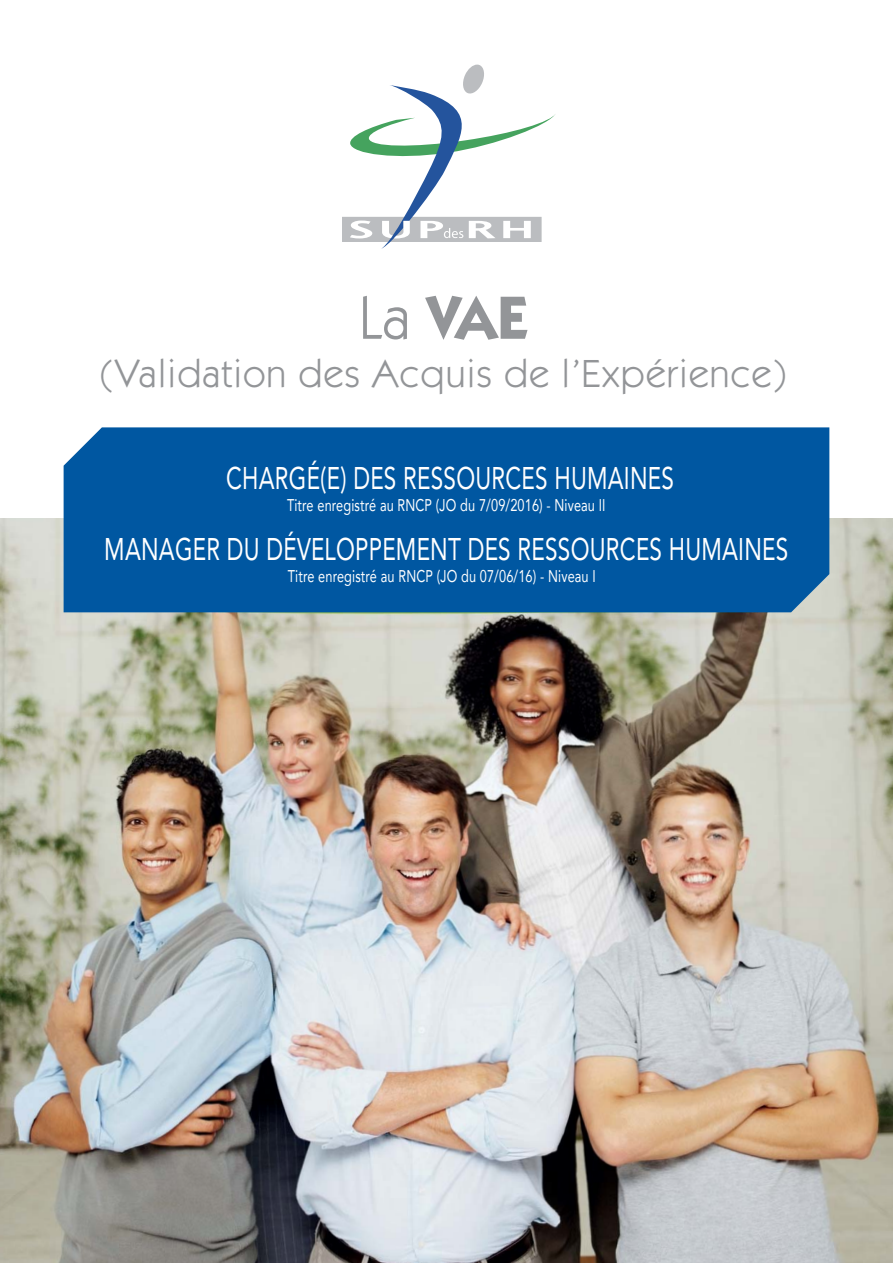
<style>
.page{position:relative;width:893px;height:1263px;background:#fff}
.page>*{position:absolute;margin:0;border:0;box-sizing:border-box;transform-origin:0 0}
.t1{font:700 61.2px "Itc Kabel";color:#939598}
.t2{font:39.45px "Itc Kabel";letter-spacing:.03em;color:#939598}
.t3{font:31.35px "Avenir";letter-spacing:.01em;color:#fff;scale:.72 1}
.t4{font:16.95px "Avenir";letter-spacing:.01em;color:#fff;scale:.75 1}
.s1{font-weight:400}
</style>
<div class="page">
<img style="left:0;top:519px;width:892px;height:744px">
<div style="left:64px;top:427px;width:765px;height:185px;background:#0057a1"></div>
<svg style="left:342px;top:65px;width:214px;height:184px"></svg>
<h1 class="t1" style="left:358px;top:295px;width:171px"><span class="s1">La</span> VAE</h1>
<h2 class="t2" style="left:101px;top:359px;width:686px">(Validation des Acquis de l’Expérience)</h2>
<h3 class="t3" style="left:226px;top:458px;width:623px">CHARGÉ(E) DES RESSOURCES HUMAINES</h3>
<p class="t4" style="left:287px;top:494px;width:426px">Titre enregistré au RNCP (JO du 7/09/2016) - Niveau II</p>
<h3 class="t3" style="left:104px;top:529px;width:951px">MANAGER DU DÉVELOPPEMENT DES RESSOURCES HUMAINES</h3>
<p class="t4" style="left:288px;top:565px;width:412px">Titre enregistré au RNCP (JO du 07/06/16) - Niveau I</p>
</div>
